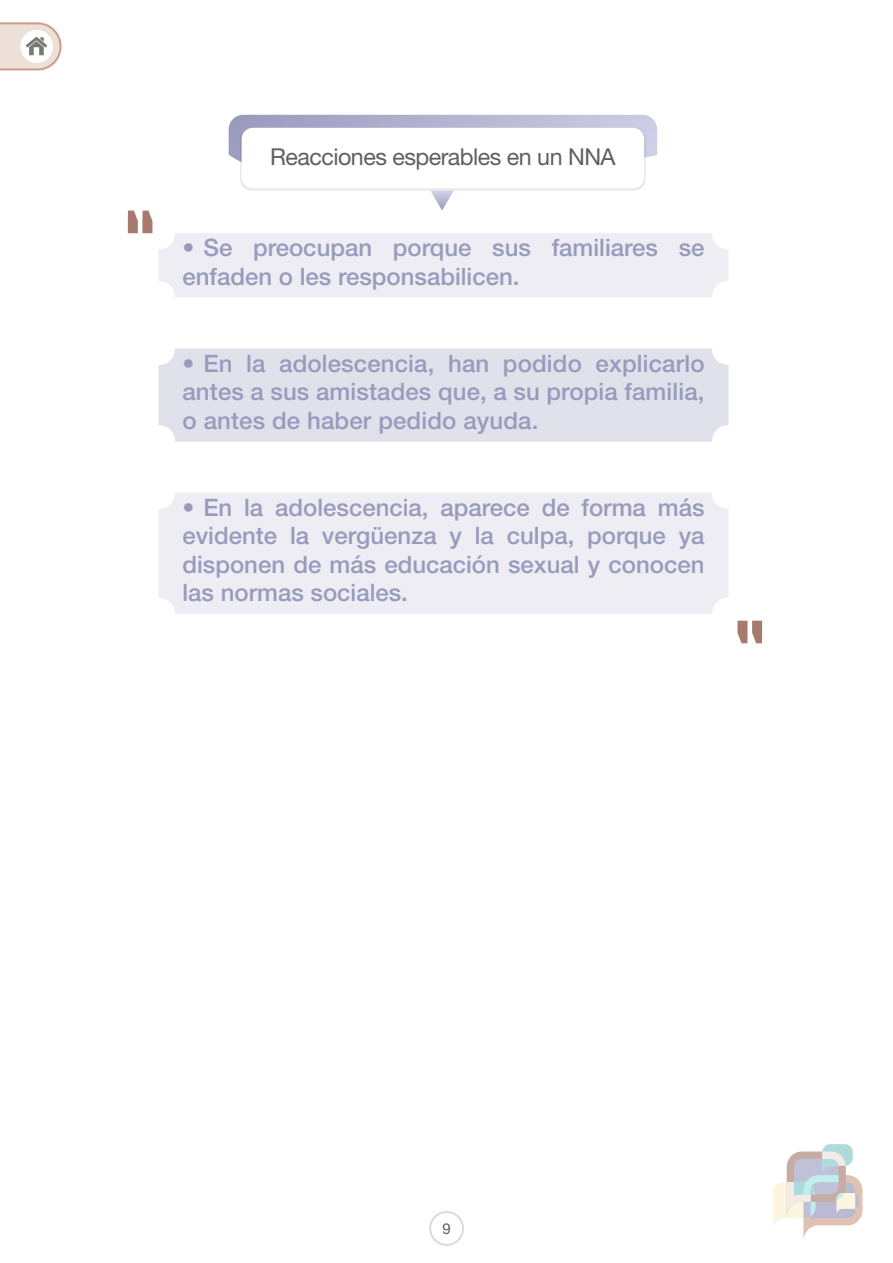
<style>
.page{position:relative;width:893px;height:1263px;background:#fff}
.page>*{position:absolute;margin:0;border:0;box-sizing:border-box;transform-origin:0 0}
.t1{font:500 24px/28.5px "Helvetica Neue LT Std";color:#999bbd;text-align:justify}
.t2{font:23.25px "Helvetica Neue LT Std";letter-spacing:-.02em;color:#605e5e}
.t3{font:15px "Helvetica Neue LT Std";color:#605e5e}
</style>
<div class="page">
<svg style="left:429px;top:1211px;width:35px;height:35px"></svg>
<svg style="left:773px;top:1144px;width:89px;height:95px"></svg>
<svg style="left:0;top:22px;width:62px;height:49px"></svg>
<svg style="left:128px;top:211px;width:24px;height:22px"></svg>
<svg style="left:229px;top:115px;width:428px;height:96px"></svg>
<div style="left:158px;top:233px;width:570px;height:65px;background:#ededf3;border-radius:16px"></div>
<div style="left:158px;top:349px;width:570px;height:93px;background:#e0e1eb;border-radius:16px"></div>
<div style="left:158px;top:493px;width:570px;height:121px;background:#ededf3;border-radius:16px"></div>
<svg style="left:737px;top:621px;width:25px;height:22px"></svg>
<p class="t2" style="left:270px;top:143px;width:347px">Reacciones esperables en un NNA</p>
<p class="t1" style="left:182px;top:233px;width:523px">• Se preocupan porque sus familiares se enfaden o les responsabilicen.</p>
<p class="t1" style="left:182px;top:349px;width:524px">• En la adolescencia, han podido explicarlo antes a sus amistades que, a su propia familia, o antes de haber pedido ayuda.</p>
<p class="t1" style="left:182px;top:493px;width:524px">• En la adolescencia, aparece de forma más evidente la vergüenza y la culpa, porque ya disponen de más educación sexual y conocen las normas sociales.</p>
<p class="t3" style="left:442px;top:1219px;width:10px">9</p>
</div>
